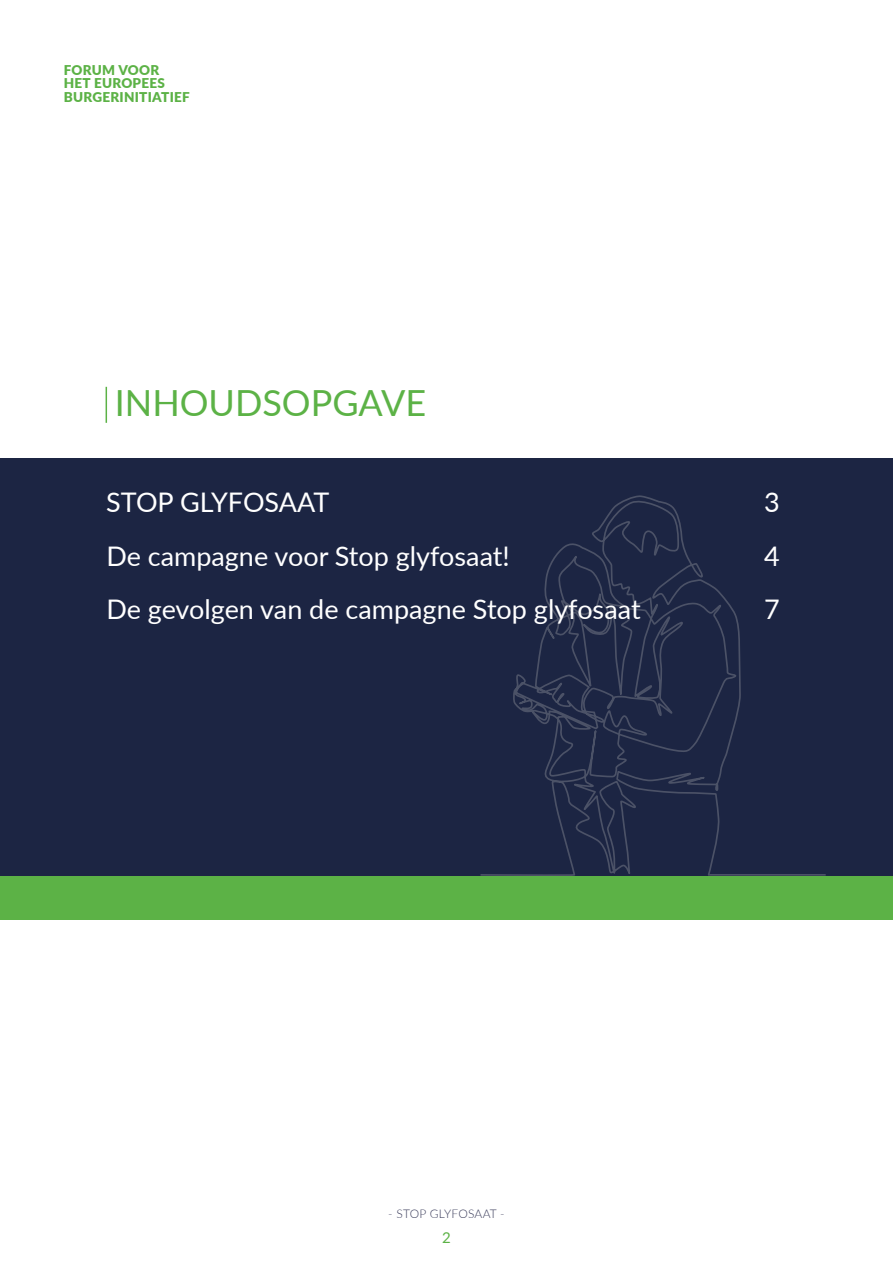
<style>
.page{position:relative;width:893px;height:1263px;background:#fff}
.page>*{position:absolute;margin:0;border:0;box-sizing:border-box;transform-origin:0 0}
.t1{font:36px "Lato";color:#5cb246}
.t2{font:27px "Lato";color:#fff}
.t3{font:15px "Lato";color:#5cb246}
.t4{font:900 13.5px/13.5px "Lato";letter-spacing:.02em;color:#5cb246}
.t5{font:300 12px "Lato";letter-spacing:.02em;color:#3c3e5c}
</style>
<div class="page">
<div style="left:0;top:459px;width:893px;height:417px;background:#1c2543"></div>
<svg style="left:480px;top:495px;width:346px;height:381px"></svg>
<div style="left:0;top:876px;width:893px;height:43px;background:#5cb246"></div>
<hr style="left:106px;top:387px;width:1px;height:36px;background:#5cb246">
<p class="t4" style="left:64px;top:62px;width:127px">FORUM VOOR<br>HET EUROPEES<br>BURGERINITIATIEF</p>
<h1 class="t1" style="left:115px;top:377px;width:313px">INHOUDSOPGAVE</h1>
<p class="t2" style="left:106px;top:483px;width:225px">STOP GLYFOSAAT</p>
<p class="t2" style="left:764px;top:483px;width:17px">3</p>
<p class="t2" style="left:106px;top:536px;width:405px">De campagne voor Stop glyfosaat!</p>
<p class="t2" style="left:764px;top:536px;width:17px">4</p>
<p class="t2" style="left:106px;top:590px;width:536px">De gevolgen van de campagne Stop glyfosaat</p>
<p class="t2" style="left:764px;top:590px;width:17px">7</p>
<p class="t5" style="left:388px;top:1206px;width:118px">- STOP GLYFOSAAT -</p>
<p class="t3" style="left:442px;top:1227px;width:10px">2</p>
</div>
